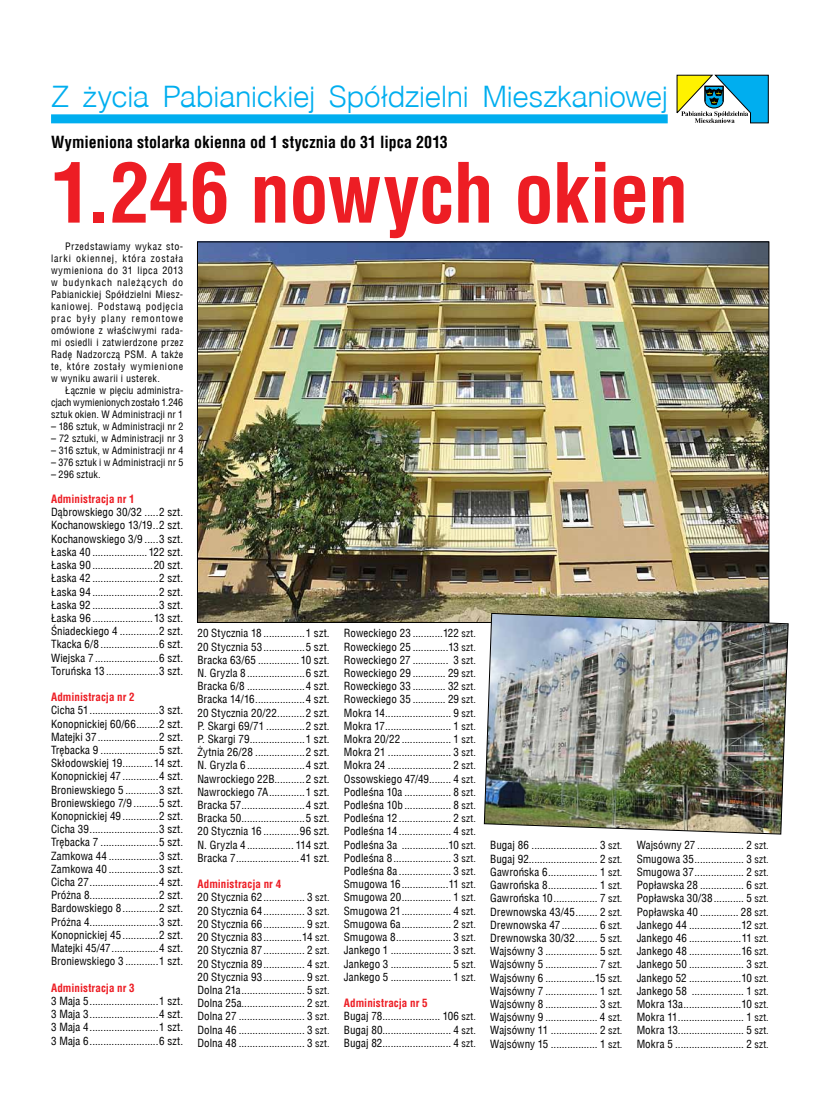
<style>
.page{position:relative;width:820px;height:1106px;background:#fff}
.page>*{position:absolute;margin:0;border:0;box-sizing:border-box;transform-origin:0 0}
.t1{font:700 80.7px "Switzerland Condensed";letter-spacing:-.015em;color:#ed1d24}
.t2{font:300 29.6px "Switzerland";letter-spacing:-.02em;color:#00aeef}
.t3{font:700 16px "Switzerland Condensed";color:#000}
.t4{font:11px/13.2px "Switzerland Condensed";letter-spacing:.005em;color:#000;text-align:justify}
.t5{font:700 11px "Switzerland Condensed";letter-spacing:.005em;color:#ed1d24}
.t6{font:10px/12px "Switzerland Condensed";letter-spacing:.015em;color:#000;text-align:justify}
.s1{font-weight:700;color:#ed1d24}
.s2{font-size:10px}
</style>
<div class="page">
<svg style="left:676px;top:74px;width:92px;height:49px"></svg>
<div style="left:51px;top:114px;width:616px;height:9px;background:#00aeef"></div>
<img style="left:199px;top:244px;width:567px;height:376px">
<img style="left:483px;top:613px;width:305px;height:221px">
<h2 class="t2" style="left:51px;top:79px;width:618px">Z życia Pabianickiej Spółdzielni Mieszkaniowej</h2>
<h3 class="t3" style="left:51px;top:133px;width:398px">Wymieniona stolarka okienna od 1 stycznia do 31 lipca 2013</h3>
<h1 class="t1" style="left:51px;top:145px;width:638px">1.246 nowych okien</h1>
<p class="t6" style="left:51px;top:240px;width:134px;text-indent:14px">Przedstawiamy wykaz sto&shy;larki okiennej, która została wymieniona do 31 lipca 2013 w budynkach należących do Pabianickiej Spółdzielni Miesz&shy;kaniowej. Podstawą podjęcia prac były plany remontowe omówione z właściwymi rada&shy;mi osiedli i zatwierdzone przez Radę Nadzorczą PSM. A także te, które zostały wymienione w wyniku awarii i usterek.</p>
<p class="t6" style="left:51px;top:384px;width:134px;text-indent:14px">Łącznie w pięciu administra&shy;cjach wymienionych zostało 1.246 sztuk okien. W Administracji nr 1</p>
<p class="t6" style="left:51px;top:420px;width:134px">– 186 sztuk, w Administracji nr 2</p>
<p class="t6" style="left:51px;top:432px;width:134px">– 72 sztuki, w Administracji nr 3</p>
<p class="t6" style="left:51px;top:444px;width:134px">– 316 sztuk, w Administracji nr 4</p>
<p class="t6" style="left:51px;top:456px;width:134px">– 376 sztuk i w Administracji nr 5</p>
<p class="t6" style="left:51px;top:468px;width:51px">– 296 sztuk.</p>
<p class="t5" style="left:51px;top:492px;width:85px">Administracja nr 1</p>
<p class="t4" style="left:51px;top:505px;width:134px">Dąbrowskiego 30/32 .....2 szt.<br>Kochanowskiego 13/19..2 szt.<br>Kochanowskiego 3/9 .....3 szt.<br>Łaska 40 ....................122 szt.<br>Łaska 90 ......................20 szt.<br>Łaska 42 ........................2 szt.<br>Łaska 94 ........................2 szt.<br>Łaska 92 ........................3 szt.<br>Łaska 96 ...................... 13 szt.<br>Śniadeckiego 4 ..............2 szt.<br>Tkacka 6/8 .....................6 szt.<br>Wiejska 7 .......................6 szt.<br>Toruńska 13 ...................3 szt.</p>
<p class="t5" style="left:51px;top:690px;width:85px">Administracja nr 2</p>
<p class="t4" style="left:51px;top:703px;width:133px">Cicha 51.........................3 szt.<br>Konopnickiej 60/66........2 szt.<br>Matejki 37......................2 szt.<br>Trębacka 9 .....................5 szt.<br>Skłodowskiej 19...........14 szt.<br>Konopnickiej 47 .............4 szt.<br>Broniewskiego 5 ............3 szt.<br>Broniewskiego 7/9 .........5 szt.<br>Konopnickiej 49 .............2 szt.<br>Cicha 39.........................3 szt.<br>Trębacka 7 .....................5 szt.<br>Zamkowa 44 ..................3 szt.<br>Zamkowa 40 ..................3 szt.<br>Cicha 27.........................4 szt.<br>Próżna 8.........................2 szt.<br>Bardowskiego 8.............2 szt.<br>Próżna 4.........................3 szt.<br>Konopnickiej 45 .............2 szt.<br>Matejki 45/47.................4 szt.<br>Broniewskiego 3 ............1 szt.</p>
<p class="t5" style="left:51px;top:981px;width:85px">Administracja nr 3</p>
<p class="t4" style="left:51px;top:994px;width:133px">3 Maja 5.........................1 szt.<br>3 Maja 3.........................4 szt.<br>3 Maja 4.........................1 szt.<br>3 Maja 6.........................6 szt.</p>
<p class="t4" style="left:197px;top:626px;width:133px">20 Stycznia 18 ...............1 szt.<br>20 Stycznia 53...............5 szt.<br>Bracka 63/65 ...............10 szt.<br>N. Gryzla 8.....................6 szt.<br>Bracka 6/8 .....................4 szt.<br>Bracka 14/16..................4 szt.<br>20 Stycznia 20/22..........2 szt.<br>P. Skargi 69/71 ..............2 szt.<br>P. Skargi 79....................1 szt.<br>Żytnia 26/28 ..................2 szt.<br>N. Gryzla 6.....................4 szt.<br>Nawrockiego 22B...........2 szt.<br>Nawrockiego 7A.............1 szt.<br>Bracka 57.......................4 szt.<br>Bracka 50.......................5 szt.<br>20 Stycznia 16 .............96 szt.<br>N. Gryzla 4................. 114 szt.<br>Bracka 7.......................41 szt.</p>
<p class="t4" style="left:197px;top:877px;width:133px;text-align:left"><span class="s1">Administracja nr 4<br></span>20 Stycznia 62............... 3 <span class="s2">szt.<br></span>20 Stycznia 64............... 3 <span class="s2">szt.<br></span>20 Stycznia 66............... 9 <span class="s2">szt.<br></span>20 Stycznia 83..............14 <span class="s2">szt.<br></span>20 Stycznia 87............... 2 <span class="s2">szt.<br></span>20 Stycznia 89............... 4 <span class="s2">szt.<br></span>20 Stycznia 93............... 9 <span class="s2">szt.<br></span>Dolna 21a....................... 5 <span class="s2">szt.<br></span>Dolna 25a....................... 2 <span class="s2">szt.<br></span>Dolna 27 ........................ 3 <span class="s2">szt.<br></span>Dolna 46 ........................ 3 <span class="s2">szt.<br></span>Dolna 48 ........................ 3 <span class="s2">szt.</span></p>
<p class="t4" style="left:344px;top:626px;width:133px">Roweckiego 23 ...........122 <span class="s2">szt.<br></span>Roweckiego 25 .............13 <span class="s2">szt.<br></span>Roweckiego 27 ............. 3 <span class="s2">szt.<br></span>Roweckiego 29 ............ 29 <span class="s2">szt.<br></span>Roweckiego 33 ............ 32 <span class="s2">szt.<br></span>Roweckiego 35 ............ 29 <span class="s2">szt.<br></span>Mokra 14........................ 9 <span class="s2">szt.<br></span>Mokra 17........................ 1 <span class="s2">szt.<br></span>Mokra 20/22 .................. 1 <span class="s2">szt.<br></span>Mokra 21 ....................... 3 <span class="s2">szt.<br></span>Mokra 24 ....................... 2 <span class="s2">szt.<br></span>Ossowskiego 47/49........ 4 <span class="s2">szt.<br></span>Podleśna 10a ................. 8 <span class="s2">szt.<br></span>Podleśna 10b ................. 8 <span class="s2">szt.<br></span>Podleśna 12 ................... 2 <span class="s2">szt.<br></span>Podleśna 14 ................... 4 <span class="s2">szt.<br></span>Podleśna 3a .................10 <span class="s2">szt.<br></span>Podleśna 8..................... 3 <span class="s2">szt.<br></span>Podleśna 8a ................... 3 <span class="s2">szt.<br></span>Smugowa 16.................11 <span class="s2">szt.<br></span>Smugowa 20.................. 1 <span class="s2">szt.<br></span>Smugowa 21.................. 4 <span class="s2">szt.<br></span>Smugowa 6a.................. 2 <span class="s2">szt.<br></span>Smugowa 8.................... 3 <span class="s2">szt.<br></span>Jankego 1 ...................... 3 <span class="s2">szt.<br></span>Jankego 3 ...................... 5 <span class="s2">szt.<br></span>Jankego 5 ...................... 1 <span class="s2">szt.</span></p>
<p class="t4" style="left:344px;top:996px;width:133px;text-align:left"><span class="s1">Administracja nr 5<br></span>Bugaj 78..................... 106 <span class="s2">szt.<br></span>Bugaj 80......................... 4 <span class="s2">szt.<br></span>Bugaj 82......................... 4 <span class="s2">szt.</span></p>
<p class="t4" style="left:490px;top:839px;width:133px">Bugaj 86 ........................ 3 <span class="s2">szt.<br></span>Bugaj 92......................... 2 <span class="s2">szt.<br></span>Gawrońska 6.................. 1 <span class="s2">szt.<br></span>Gawrońska 8.................. 1 <span class="s2">szt.<br></span>Gawrońska 10................ 7 <span class="s2">szt.<br></span>Drewnowska 43/45........ 2 <span class="s2">szt.<br></span>Drewnowska 47 ............. 6 <span class="s2">szt.<br></span>Drewnowska 30/32........ 5 <span class="s2">szt.<br></span>Wajsówny 3 ................... 5 <span class="s2">szt.<br></span>Wajsówny 5 ................... 7 <span class="s2">szt.<br></span>Wajsówny 6 ..................15 <span class="s2">szt.<br></span>Wajsówny 7 ................... 1 <span class="s2">szt.<br></span>Wajsówny 8 ................... 3 <span class="s2">szt.<br></span>Wajsówny 9 ................... 4 <span class="s2">szt.<br></span>Wajsówny 11 ................. 2 <span class="s2">szt.<br></span>Wajsówny 15 ................. 1 <span class="s2">szt.</span></p>
<p class="t4" style="left:636px;top:839px;width:133px">Wajsówny 27 ................. 2 <span class="s2">szt.<br></span>Smugowa 35.................. 3 <span class="s2">szt.<br></span>Smugowa 37.................. 2 <span class="s2">szt.<br></span>Popławska 28 ................ 6 <span class="s2">szt.<br></span>Popławska 30/38........... 5 <span class="s2">szt.<br></span>Popławska 40 .............. 28 <span class="s2">szt.<br></span>Jankego 44 ...................12 <span class="s2">szt.<br></span>Jankego 46 ...................11 <span class="s2">szt.<br></span>Jankego 48 ...................16 <span class="s2">szt.<br></span>Jankego 50 .................... 3 <span class="s2">szt.<br></span>Jankego 52 ...................10 <span class="s2">szt.<br></span>Jankego 58 ................... 1 <span class="s2">szt.<br></span>Mokra 13a.....................10 <span class="s2">szt.<br></span>Mokra 11........................ 1 <span class="s2">szt.<br></span>Mokra 13........................ 5 <span class="s2">szt.<br></span>Mokra 5 ......................... 2 <span class="s2">szt.</span></p>
</div>
